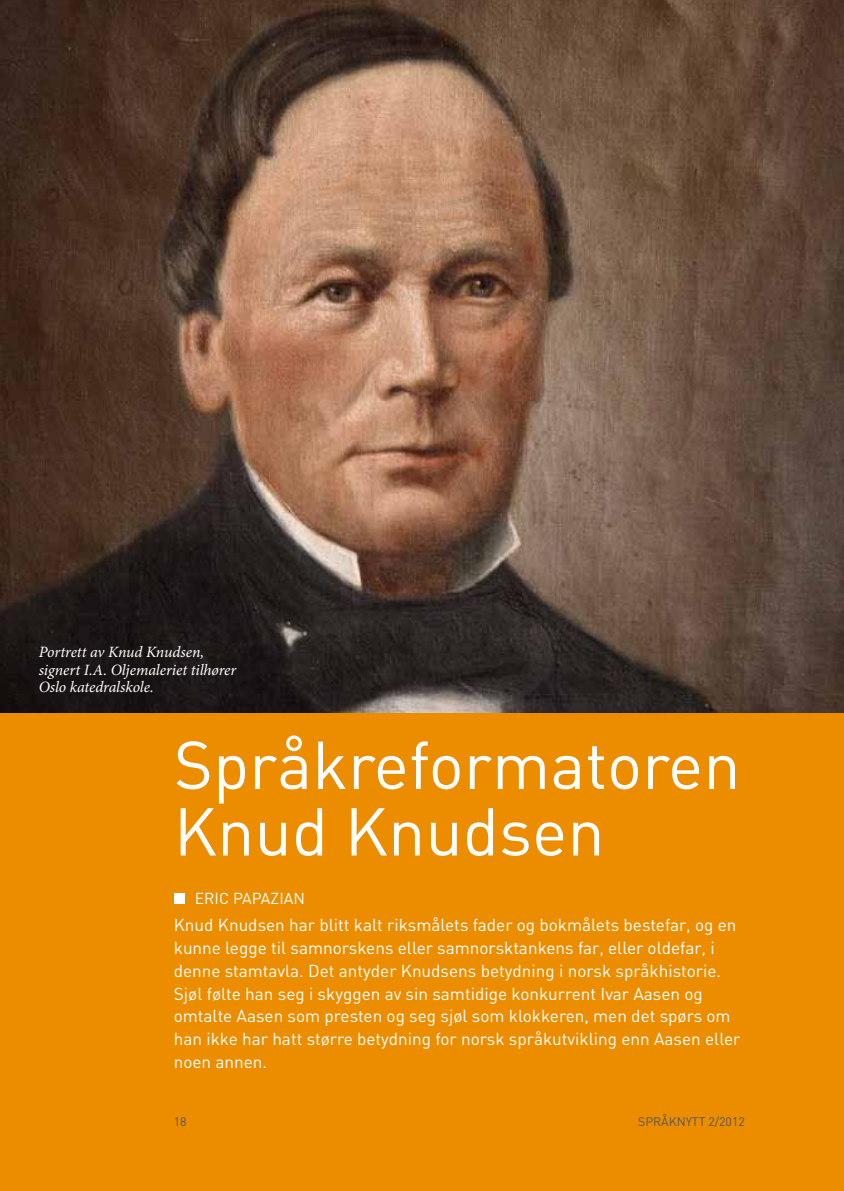
<style>
.page{position:relative;width:844px;height:1191px;background:#fff}
.page>*{position:absolute;margin:0;border:0;box-sizing:border-box;transform-origin:0 0}
.t1{font:66.5px/66.5px "DIN";color:#fff}
.t2{font:17.15px/22.8px "DIN";color:#fff}
.t3{font:italic 15.75px/17.5px "Minion Pro";letter-spacing:-.005em;color:#fff}
.t4{font:15.75px "DIN";color:#fff}
.t5{font:12.25px "DIN";color:#565655}
</style>
<div class="page">
<div style="left:0;top:0;width:843px;height:1191px;background:#ec8d00"></div>
<div style="left:174px;top:893px;width:10px;height:10px;background:#fff"></div>
<img style="left:0;top:0;width:843px;height:712px">
<p class="t3" style="left:39px;top:644px;width:199px">Portrett av Knud Knudsen, signert I.A. Oljemaleriet tilhører<br>Oslo katedralskole.</p>
<h1 class="t1" style="left:174px;top:730px;width:568px">Språkreformatoren<br>Knud Knudsen</h1>
<p class="t4" style="left:188px;top:888px;width:55px">ERIC PAPA</p>
<p class="t4" style="left:270px;top:888px;width:36px">ZIAN</p>
<p class="t2" style="left:174px;top:913px;width:568px">Knud Knudsen har blitt kalt riksmålets fader og bokmålets bestefar, og en kunne legge til samnorskens eller samnorsktankens far, eller oldefar, i denne stamtavla. Det antyder Knudsens betydning i norsk språkhistorie.<br>Sjøl følte han seg i skyggen av sin samtidige konkurrent Ivar Aasen og omtalte Aasen som presten og seg sjøl som klokkeren, men det spørs om han ikke har hatt større betydning for norsk språkutvikling enn Aasen eller noen annen.</p>
<p class="t5" style="left:174px;top:1113px;width:14px">18</p>
<p class="t5" style="left:638px;top:1113px;width:16px">SPRÅ</p>
<p class="t5" style="left:668px;top:1113px;width:78px">KNYTT 2/2012</p>
</div>
